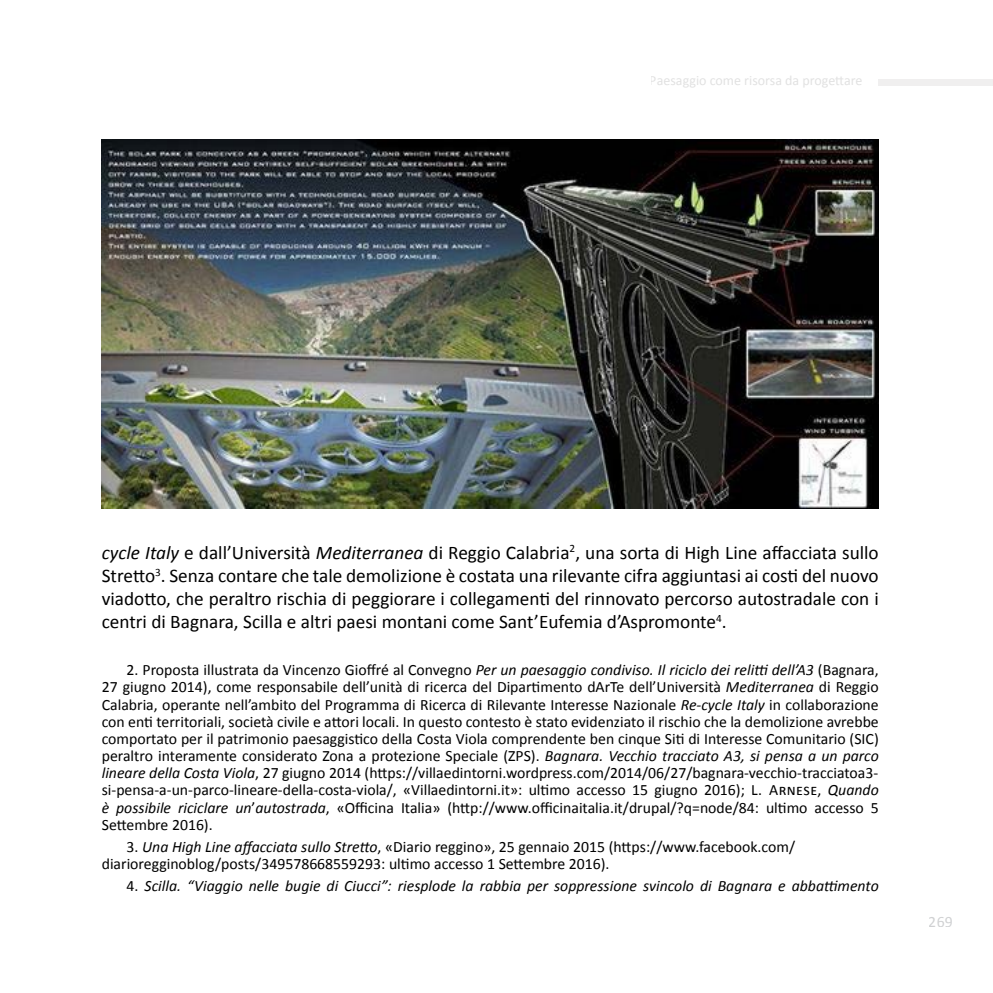
<style>
.page{position:relative;width:993px;height:993px;background:#fff}
.page>*{position:absolute;margin:0;border:0;box-sizing:border-box;transform-origin:0 0}
.t1{font:19.25px/23.1px "Calibri";color:#000;text-align:justify}
.t2{font:15.75px/17.2px "Calibri";color:#000;text-align:justify}
.t3{font:italic 15.75px "Calibri";color:#000}
.t4{font:15.75px "Calibri";color:#a9abae}
.t5{font:14px "Calibri";color:#c9c9c9}
.s1{font-style:italic}
.s2{font-style:normal}
</style>
<div class="page">
<div style="left:878px;top:79px;width:114px;height:6px;background:#f0efef"></div>
<img style="left:102px;top:139px;width:776px;height:369px">
<p class="t5" style="left:649px;top:71px;width:214px">Paesaggio come risorsa da progettare</p>
<p class="t1" style="left:102px;top:540px;width:778px"><span class="s1">cycle Italy</span> e dall’Università <span class="s1">Mediterranea</span> di Reggio Calabria<sup>2</sup>, una sorta di High Line affacciata sullo Stretto<sup>3</sup>. Senza contare che tale demolizione è costata una rilevante cifra aggiuntasi ai costi del nuovo viadotto, che peraltro rischia di peggiorare i collegamenti del rinnovato percorso autostradale con i centri di Bagnara, Scilla e altri paesi montani come Sant’Eufemia d’Aspromonte<sup>4</sup>.</p>
<p class="t2" style="left:102px;top:660px;width:778px;text-indent:25px">2. Proposta illustrata da Vincenzo Gioffré al Convegno <span class="s1">Per un paesaggio condiviso. Il riciclo dei relitti dell’A3</span> (Bagnara, 27 giugno 2014), come responsabile dell’unità di ricerca del Dipartimento dArTe dell’Università <span class="s1">Mediterranea</span> di Reggio Calabria, operante nell’ambito del Programma di Ricerca di Rilevante Interesse Nazionale <span class="s1">Re-cycle Italy</span> in collaborazione con enti territoriali, società civile e attori locali. In questo contesto è stato evidenziato il rischio che la demolizione avrebbe comportato per il patrimonio paesaggistico della Costa Viola comprendente ben cinque Siti di Interesse Comunitario (SIC) peraltro interamente considerato Zona a protezione Speciale (ZPS). <span class="s1">Bagnara. Vecchio tracciato A3, si pensa a un parco lineare della Costa Viola</span>, 27 giugno 2014 (https://villaedintorni.wordpress.com/2014/06/27/bagnara-vecchio-tracciatoa3- si-pensa-a-un-parco-lineare-della-costa-viola/, «Villaedintorni.it»: ultimo accesso 15 giugno 2016); L. Arnese, <span class="s1">Quando è possibile riciclare un</span>’<span class="s1">autostrada</span>, «Officina Italia» (http://www.officinaitalia.it/drupal/?q=node/84: ultimo accesso 5<br>Settembre 2016).</p>
<p class="t2" style="left:102px;top:837px;width:694px;text-indent:25px">3. <span class="s1">Una High Line affacciata sullo Stretto</span>, «Diario reggino», 25 gennaio 2015 (https://www.facebook.com/ diarioregginoblog/posts/349578668559293: ultimo accesso 1 Settembre 2016).</p>
<p class="t3" style="left:126px;top:874px;width:753px"><span class="s2">4.</span> Scilla. “Viaggio nelle bugie di Ciucci”: riesplode la rabbia per soppressione svincolo di Bagnara e abbattimento</p>
<p class="t4" style="left:928px;top:910px;width:25px">269</p>
</div>
